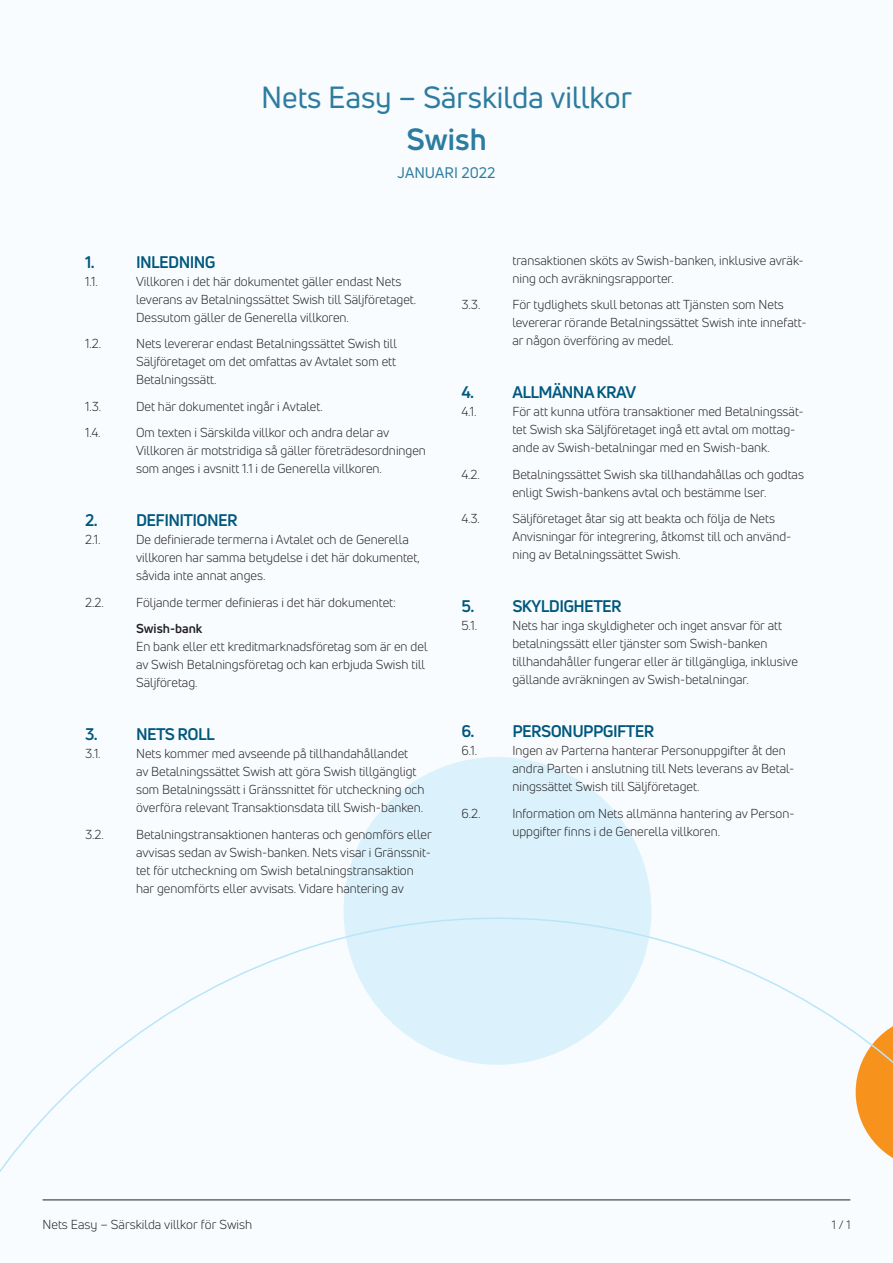
<style>
.page{position:relative;width:893px;height:1263px;background:#f8fcfe}
.page>*{position:absolute;margin:0;border:0;box-sizing:border-box;transform-origin:0 0}
.Form_subhead_1{font:30px/42px "Uni Neue";color:#2d7ca0;text-align:center}
.NETS_Subhead_index{font:700 16.5px "Uni Neue";letter-spacing:-.035em;color:#00587e}
.Form_subhead_1-2{font:15px "Uni Neue";color:#2d7ca0}
.NETS_Body_EN{font:12.75px/18px "Uni Neue";color:#231f20}
.Rub_definitions{font:700 12.75px "Uni Neue";color:#231f20}
.t1{font:12px "Uni Neue";color:#231f20}
.s1{font-weight:700}
</style>
<div class="page">
<div style="left:344px;top:757px;width:307px;height:308px;background:#dbf2fc;border-radius:50%"></div>
<svg style="left:0;top:917px;width:893px;height:284px"></svg>
<hr style="left:43px;top:1200px;width:807px;height:1px;background:#231f20">
<p class="Form_subhead_1" style="left:261px;top:76px;width:372px">Nets Easy – Särskilda villkor<br><span class="s1">Swish</span></p>
<p class="Form_subhead_1-2" style="left:397px;top:163px;width:99px">JANUARI 2022</p>
<p class="NETS_Subhead_index" style="left:85px;top:251px;width:11px">1.</p>
<p class="NETS_Subhead_index" style="left:136px;top:251px;width:81px">INLEDNING</p>
<p class="NETS_Body_EN" style="left:85px;top:272px;width:14px">1.1.</p>
<p class="NETS_Body_EN" style="left:136px;top:272px;width:282px">Villkoren i det här dokumentet gäller endast Nets leverans av Betalningssättet Swish till Säljföretaget.<br>Dessutom gäller de Generella villkoren.</p>
<p class="NETS_Body_EN" style="left:85px;top:334px;width:18px">1.2.</p>
<p class="NETS_Body_EN" style="left:136px;top:334px;width:262px;text-align:justify">Nets levererar endast Betalningssättet Swish till Säljföretaget om det omfattas av Avtalet som ett Betalningssätt.</p>
<p class="NETS_Body_EN" style="left:85px;top:397px;width:18px">1.3.</p>
<p class="NETS_Body_EN" style="left:136px;top:397px;width:188px">Det här dokumentet ingår i Avtalet.</p>
<p class="NETS_Body_EN" style="left:85px;top:423px;width:17px">1.4.</p>
<p class="NETS_Body_EN" style="left:136px;top:423px;width:291px">Om texten i Särskilda villkor och andra delar av<br>Villkoren är motstridiga så gäller företrädesordningen som anges i avsnitt 1.1 i de Generella villkoren.</p>
<p class="NETS_Subhead_index" style="left:85px;top:510px;width:154px">2. DEFINITIONER</p>
<p class="NETS_Body_EN" style="left:85px;top:530px;width:17px">2.1.</p>
<p class="NETS_Body_EN" style="left:136px;top:530px;width:285px">De definierade termerna i Avtalet och de Generella villkoren har samma betydelse i det här dokumentet, såvida inte annat anges.</p>
<p class="NETS_Body_EN" style="left:85px;top:593px;width:20px">2.2.</p>
<p class="NETS_Body_EN" style="left:136px;top:593px;width:261px">Följande termer definieras i det här dokumentet:</p>
<p class="Rub_definitions" style="left:136px;top:620px;width:68px">Swish-bank</p>
<p class="NETS_Body_EN" style="left:136px;top:637px;width:293px">En bank eller ett kreditmarknadsföretag som är en del av Swish Betalningsföretag och kan erbjuda Swish till<br>Säljföretag.</p>
<p class="NETS_Subhead_index" style="left:85px;top:724px;width:131px">3. NETS ROLL</p>
<p class="NETS_Body_EN" style="left:85px;top:744px;width:17px">3.1.</p>
<p class="NETS_Body_EN" style="left:136px;top:744px;width:290px">Nets kommer med avseende på tillhandahållandet<br>av Betalningssättet Swish att göra Swish tillgängligt som Betalningssätt i Gränssnittet för utcheckning och överföra relevant Transaktionsdata till Swish-banken.</p>
<p class="NETS_Body_EN" style="left:85px;top:825px;width:20px">3.2.</p>
<p class="NETS_Body_EN" style="left:136px;top:825px;width:297px">Betalningstransaktionen hanteras och genomförs eller avvisas sedan av Swish-banken. Nets visar i Gränssnit&shy;tet för utcheckning om Swish betalningstransaktion har genomförts eller avvisats. Vidare hantering av</p>
<p class="NETS_Body_EN" style="left:512px;top:251px;width:293px">transaktionen sköts av Swish-banken, inklusive avräk&shy;ning och avräkningsrapporter.</p>
<p class="NETS_Body_EN" style="left:461px;top:296px;width:21px">3.3.</p>
<p class="NETS_Body_EN" style="left:512px;top:296px;width:296px">För tydlighets skull betonas att Tjänsten som Nets levererar rörande Betalningssättet Swish inte innefatt&shy;ar någon överföring av medel.</p>
<p class="NETS_Subhead_index" style="left:461px;top:382px;width:176px">4. ALLMÄNNA KRAV</p>
<p class="NETS_Body_EN" style="left:461px;top:403px;width:17px">4.1.</p>
<p class="NETS_Body_EN" style="left:512px;top:403px;width:293px">För att kunna utföra transaktioner med Betalningssät&shy;tet Swish ska Säljföretaget ingå ett avtal om mottag&shy;ande av Swish-betalningar med en Swish-bank.</p>
<p class="NETS_Body_EN" style="left:461px;top:465px;width:20px">4.2.</p>
<p class="NETS_Body_EN" style="left:512px;top:465px;width:293px">Betalningssättet Swish ska tillhandahållas och godtas enligt Swish-bankens avtal och bestämme lser.</p>
<p class="NETS_Body_EN" style="left:461px;top:510px;width:20px">4.3.</p>
<p class="NETS_Body_EN" style="left:512px;top:510px;width:281px">Säljföretaget åtar sig att beakta och följa de Nets<br>Anvisningar för integrering, åtkomst till och använd&shy;ning av Betalningssättet Swish.</p>
<p class="NETS_Subhead_index" style="left:461px;top:596px;width:162px">5. SKYLDIGHETER</p>
<p class="NETS_Body_EN" style="left:461px;top:617px;width:17px">5.1.</p>
<p class="NETS_Body_EN" style="left:512px;top:617px;width:287px">Nets har inga skyldigheter och inget ansvar för att betalningssätt eller tjänster som Swish-banken tillhandahåller fungerar eller är tillgängliga, inklusive gällande avräkningen av Swish-betalningar.</p>
<p class="NETS_Subhead_index" style="left:461px;top:721px;width:194px">6. PERSONUPPGIFTER</p>
<p class="NETS_Body_EN" style="left:461px;top:742px;width:17px">6.1.</p>
<p class="NETS_Body_EN" style="left:512px;top:742px;width:283px">Ingen av Parterna hanterar Personuppgifter åt den andra Parten i anslutning till Nets leverans av Betal&shy;ningssättet Swish till Säljföretaget.</p>
<p class="NETS_Body_EN" style="left:461px;top:804px;width:21px">6.2.</p>
<p class="NETS_Body_EN" style="left:512px;top:804px;width:284px">Information om Nets allmänna hantering av Person&shy;uppgifter finns i de Generella villkoren.</p>
<p class="NETS_Body_EN" style="left:43px;top:1215px;width:211px">Nets Easy – Särskilda villkor för Swish</p>
<p class="t1" style="left:832px;top:1217px;width:20px">1 / 1</p>
</div>
